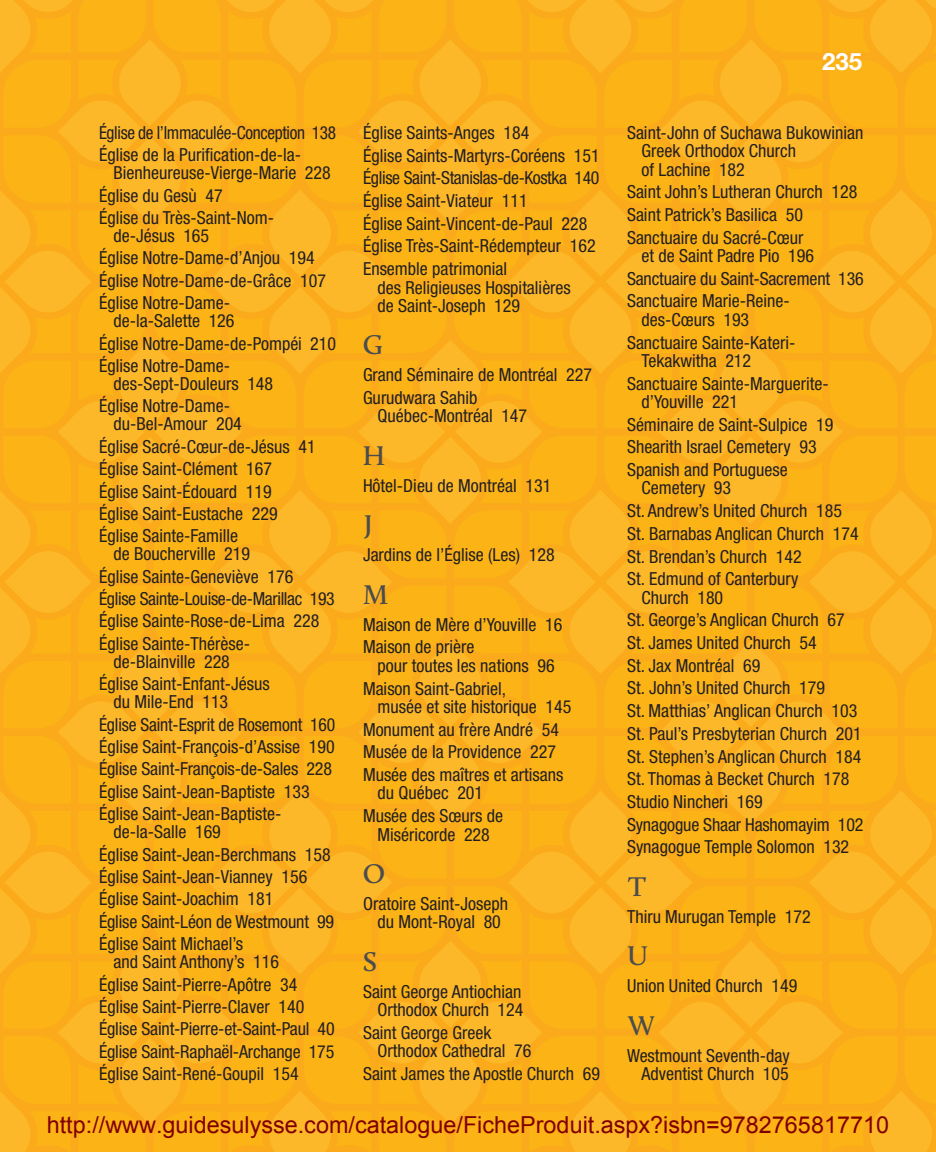
<style>
.page{position:relative;width:936px;height:1152px;background:#fff}
.page>*{position:absolute;margin:0;border:0;box-sizing:border-box;transform-origin:0 0}
.t1{font:28px "Shancalluna";color:#4b4c4d}
.t2{font:700 24px "Helvetica Neue LT Std";color:#fff}
.t3{font:23.4px "Arial";color:#800000}
.t4{font:condensed 18px/22.4px "Helvetica Neue LT Std";color:#231f20}
.t5{font:condensed 18px/22.4px "Helvetica Neue LT Std";letter-spacing:-.02em;color:#231f20;scale:.96 1}
</style>
<div class="page">
<img style="left:0;top:0;width:936px;height:1152px">
<h2 class="t2" style="left:822px;top:47px;width:42px">235</h2>
<p class="t5" style="left:99px;top:121px;width:248px">Église de l’Immaculée-Conception 138<br>Église de la Purification-de-la-</p>
<p class="t4" style="left:99px;top:162px;width:233px;text-indent:14px">Bienheureuse-Vierge-Marie 228<br>Église du Gesù 47<br>Église du Très-Saint-Nom-</p>
<p class="t4" style="left:99px;top:224px;width:229px;text-indent:14px">de-Jésus 165<br>Église Notre-Dame-d’Anjou 194<br>Église Notre-Dame-de-Grâce 107<br>Église Notre-Dame-</p>
<p class="t4" style="left:99px;top:310px;width:239px;text-indent:14px">de-la-Salette 126<br>Église Notre-Dame-de-Pompéi 210<br>Église Notre-Dame-</p>
<p class="t4" style="left:99px;top:372px;width:176px;text-indent:14px">des-Sept-Douleurs 148<br>Église Notre-Dame-</p>
<p class="t4" style="left:99px;top:413px;width:218px;text-indent:14px">du-Bel-Amour 204<br>Église Sacré-Cœur-de-Jésus 41<br>Église Saint-Clément 167<br>Église Saint-Édouard 119<br>Église Saint-Eustache 229<br>Église Sainte-Famille</p>
<p class="t4" style="left:99px;top:543px;width:237px;text-indent:14px">de Boucherville 219<br>Église Sainte-Geneviève 176<br>Église Sainte-Louise-de-Marillac 193<br>Église Sainte-Rose-de-Lima 228<br>Église Sainte-Thérèse-</p>
<p class="t4" style="left:99px;top:650px;width:172px;text-indent:14px">de-Blainville 228<br>Église Saint-Enfant-Jésus</p>
<p class="t4" style="left:99px;top:691px;width:238px;text-indent:14px">du Mile-End 113<br>Église Saint-Esprit de Rosemont 160<br>Église Saint-François-d’Assise 190<br>Église Saint-François-de-Sales 228<br>Église Saint-Jean-Baptiste 133<br>Église Saint-Jean-Baptiste-</p>
<p class="t4" style="left:99px;top:821px;width:237px;text-indent:14px">de-la-Salle 169<br>Église Saint-Jean-Berchmans 158<br>Église Saint-Jean-Vianney 156<br>Église Saint-Joachim 181<br>Église Saint-Léon de Westmount 99<br>Église Saint Michael’s</p>
<p class="t4" style="left:99px;top:950px;width:237px;text-indent:14px">and Saint Anthony’s 116<br>Église Saint-Pierre-Apôtre 34<br>Église Saint-Pierre-Claver 140<br>Église Saint-Pierre-et-Saint-Paul 40<br>Église Saint-Raphaël-Archange 175<br>Église Saint-René-Goupil 154</p>
<p class="t4" style="left:363px;top:121px;width:238px">Église Saints-Anges 184<br>Église Saints-Martyrs-Coréens 151<br>Église Saint-Stanislas-de-Kostka 140<br>Église Saint-Viateur 111<br>Église Saint-Vincent-de-Paul 228<br>Église Très-Saint-Rédempteur 162<br>Ensemble patrimonial</p>
<p class="t4" style="left:377px;top:278px;width:195px;line-height:18.4px">des Religieuses Hospitalières de Saint-Joseph 129</p>
<h1 class="t1" style="left:363px;top:328px;width:21px">G</h1>
<p class="t4" style="left:363px;top:363px;width:231px">Grand Séminaire de Montréal 227<br>Gurudwara Sahib</p>
<p class="t4" style="left:377px;top:405px;width:151px">Québec-Montréal 147</p>
<h1 class="t1" style="left:363px;top:438px;width:24px">H</h1>
<p class="t4" style="left:363px;top:474px;width:190px">Hôtel-Dieu de Montréal 131</p>
<h1 class="t1" style="left:363px;top:508px;width:10px">J</h1>
<p class="t4" style="left:363px;top:544px;width:193px">Jardins de l’Église (Les) 128</p>
<h1 class="t1" style="left:363px;top:577px;width:27px">M</h1>
<p class="t4" style="left:363px;top:613px;width:201px">Maison de Mère d’Youville 16<br>Maison de prière</p>
<p class="t4" style="left:363px;top:654px;width:193px;text-indent:14px">pour toutes les nations 96<br>Maison Saint-Gabriel,</p>
<p class="t4" style="left:363px;top:695px;width:210px;text-indent:14px">musée et site historique 145<br>Monument au frère André 54<br>Musée de la Providence 227<br>Musée des maîtres et artisans</p>
<p class="t4" style="left:363px;top:782px;width:142px;text-align:center">du Québec 201<br>Musée des Sœurs de</p>
<p class="t4" style="left:377px;top:823px;width:114px">Miséricorde 228</p>
<h1 class="t1" style="left:363px;top:856px;width:23px">O</h1>
<p class="t4" style="left:363px;top:894px;width:147px;line-height:18.4px;text-align:center">Oratoire Saint-Joseph du Mont-Royal 80</p>
<h1 class="t1" style="left:363px;top:944px;width:15px">S</h1>
<p class="t4" style="left:363px;top:982px;width:162px;line-height:18.4px;text-align:right">Saint George Antiochian<br>Orthodox Church 124</p>
<p class="t4" style="left:377px;top:1023px;width:156px;line-height:18.4px;text-indent:-14px">Saint George Greek<br>Orthodox Cathedral 76</p>
<p class="t4" style="left:363px;top:1062px;width:239px">Saint James the Apostle Church 69</p>
<p class="t4" style="left:641px;top:123px;width:224px;line-height:18.4px;text-indent:-14px">Saint-John of Suchawa Bukowinian<br>Greek Orthodox Church<br>of Lachine 182</p>
<p class="t4" style="left:627px;top:181px;width:232px">Saint John’s Lutheran Church 128<br>Saint Patrick’s Basilica 50<br>Sanctuaire du Sacré-Cœur</p>
<p class="t4" style="left:627px;top:244px;width:238px;text-indent:14px">et de Saint Padre Pio 196<br>Sanctuaire du Saint-Sacrement 136<br>Sanctuaire Marie-Reine-</p>
<p class="t4" style="left:627px;top:308px;width:170px;text-indent:14px">des-Cœurs 193<br>Sanctuaire Sainte-Kateri-</p>
<p class="t4" style="left:627px;top:349px;width:203px;text-indent:14px">Tekakwitha 212<br>Sanctuaire Sainte-Marguerite-</p>
<p class="t4" style="left:627px;top:390px;width:208px;text-indent:14px">d’Youville 221<br>Séminaire de Saint-Sulpice 19<br>Shearith Israel Cemetery 93<br>Spanish and Portuguese</p>
<p class="t4" style="left:627px;top:477px;width:233px;text-indent:14px">Cemetery 93<br>St. Andrew’s United Church 185<br>St. Barnabas Anglican Church 174<br>St. Brendan’s Church 142<br>St. Edmund of Canterbury</p>
<p class="t4" style="left:627px;top:586px;width:238px;text-indent:14px">Church 180<br>St. George’s Anglican Church 67<br>St. James United Church 54<br>St. Jax Montréal 69<br>St. John’s United Church 179<br>St. Matthias’ Anglican Church 103<br>St. Paul’s Presbyterian Church 201<br>St. Stephen’s Anglican Church 184<br>St. Thomas à Becket Church 178<br>Studio Nincheri 169<br>Synagogue Shaar Hashomayim 102<br>Synagogue Temple Solomon 132</p>
<h1 class="t1" style="left:627px;top:869px;width:21px">T</h1>
<p class="t4" style="left:627px;top:905px;width:185px">Thiru Murugan Temple 172</p>
<h1 class="t1" style="left:627px;top:939px;width:23px">U</h1>
<p class="t4" style="left:627px;top:975px;width:172px">Union United Church 149</p>
<h1 class="t1" style="left:627px;top:1008px;width:30px">W</h1>
<p class="t4" style="left:627px;top:1046px;width:164px;line-height:18.4px;text-align:right">Westmount Seventh-day<br>Adventist Church 105</p>
<p class="t3" style="left:47px;top:1109px;width:844px">http://www.guidesulysse.com/catalogue/FicheProduit.aspx?isbn=9782765817710</p>
</div>
